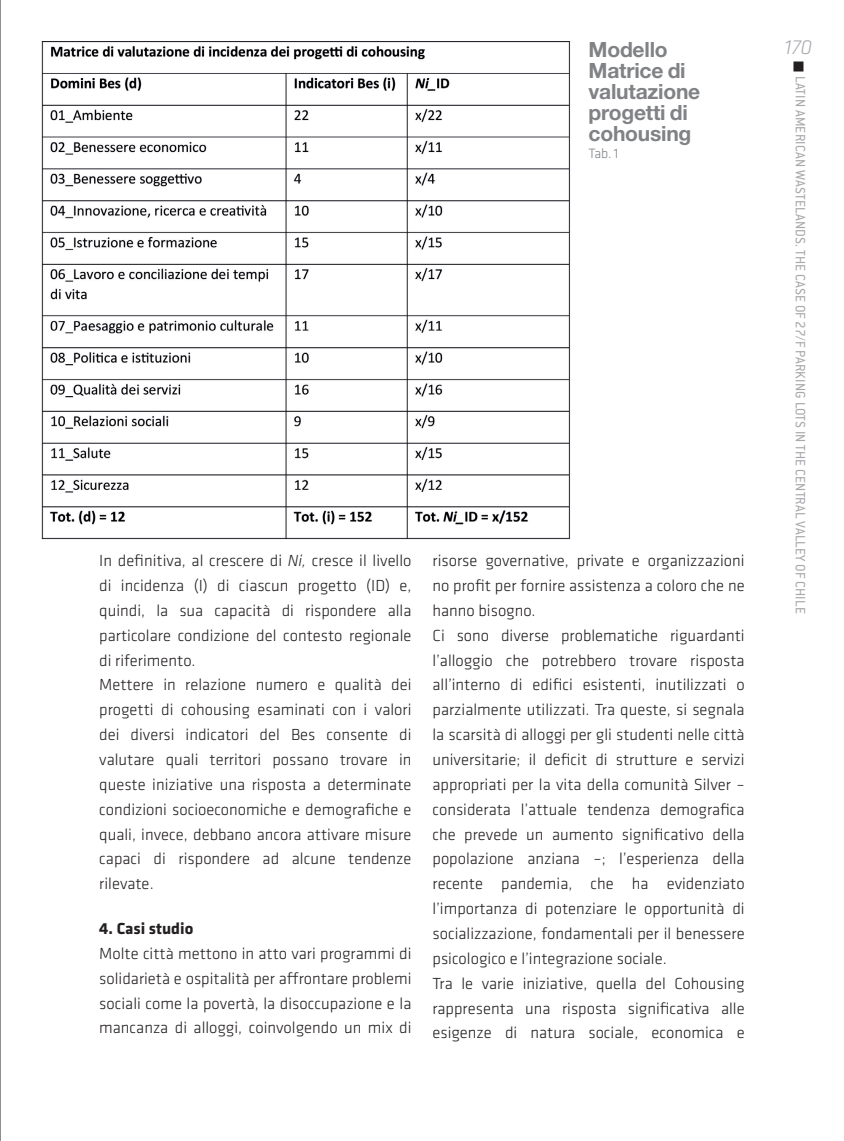
<style>
.page{position:relative;width:844px;height:1141px;background:#fff}
.page>*{position:absolute;margin:0;border:0;box-sizing:border-box;transform-origin:0 0}
.Dida___Citazioni_piccole_corpo{font:700 21px/21px "Helvetica Neue LT Pro";letter-spacing:-.01em;color:#808285}
.t1{font:italic 300 21px "Klavika";color:#a8a9ad}
.t2{font:300 16.62px/24.8px "Klavika";color:#231f20;text-align:justify}
.testo_normale_grassetto{font:700 16.62px "Klavika";color:#231f20}
.t3{font:14.88px "Conduit ITC";letter-spacing:.015em;color:#a8a9ad}
.Dida__Citazioni_piccole_autore{font:300 14px "Klavika";color:#808285}
.s1{font-style:italic}
</style>
<div class="page">
<div style="left:794px;top:62px;width:8px;height:9px;background:#231f20"></div>
<div style="left:793px;top:62px;width:10px;height:10px;border:2px solid #231f20"></div>
<hr style="left:0;top:0;width:1px;height:1141px;background:#231f20">
<img style="left:41px;top:41px;width:530px;height:499px">
<p class="Dida___Citazioni_piccole_corpo" style="left:588px;top:39px;width:113px">Modello<br>Matrice di valutazione progetti di cohousing</p>
<p class="Dida__Citazioni_piccole_autore" style="left:588px;top:146px;width:31px">Tab. 1</p>
<p class="t2" style="left:99px;top:549px;width:313px">In definitiva, al crescere di <span class="s1">Ni,</span> cresce il livello di incidenza (I) di ciascun progetto (ID) e, quindi, la sua capacità di rispondere alla particolare condizione del contesto regionale di riferimento.</p>
<p class="t2" style="left:99px;top:673px;width:313px">Mettere in relazione numero e qualità dei progetti di cohousing esaminati con i valori dei diversi indicatori del Bes consente di valutare quali territori possano trovare in queste iniziative una risposta a determinate condizioni socioeconomiche e demografiche e quali, invece, debbano ancora attivare misure capaci di rispondere ad alcune tendenze rilevate.</p>
<p class="testo_normale_grassetto" style="left:99px;top:919px;width:96px">4. Casi studio</p>
<p class="t2" style="left:99px;top:941px;width:313px">Molte città mettono in atto vari programmi di solidarietà e ospitalità per affrontare problemi sociali come la povertà, la disoccupazione e la mancanza di alloggi, coinvolgendo un mix di</p>
<p class="t2" style="left:432px;top:549px;width:313px">risorse governative, private e organizzazioni no profit per fornire assistenza a coloro che ne hanno bisogno.</p>
<p class="t2" style="left:432px;top:623px;width:313px">Ci sono diverse problematiche riguardanti l’alloggio che potrebbero trovare risposta all’interno di edifici esistenti, inutilizzati o parzialmente utilizzati. Tra queste, si segnala la scarsità di alloggi per gli studenti nelle città universitarie; il deficit di strutture e servizi appropriati per la vita della comunità Silver – considerata l’attuale tendenza demografica che prevede un aumento significativo della popolazione anziana –; l’esperienza della recente pandemia, che ha evidenziato l’importanza di potenziare le opportunità di socializzazione, fondamentali per il benessere psicologico e l’integrazione sociale.</p>
<p class="t2" style="left:432px;top:971px;width:313px">Tra le varie iniziative, quella del Cohousing rappresenta una risposta significativa alle esigenze di natura sociale, economica e</p>
<p class="t1" style="left:784px;top:36px;width:29px">170</p>
<p class="t3" style="left:809px;top:76px;width:539px;rotate:90deg">LATIN AMERICAN WASTELANDS. THE CASE OF 27/F PARKING LOTS IN THE CENTRAL VALLEY OF CHILE</p>
</div>
